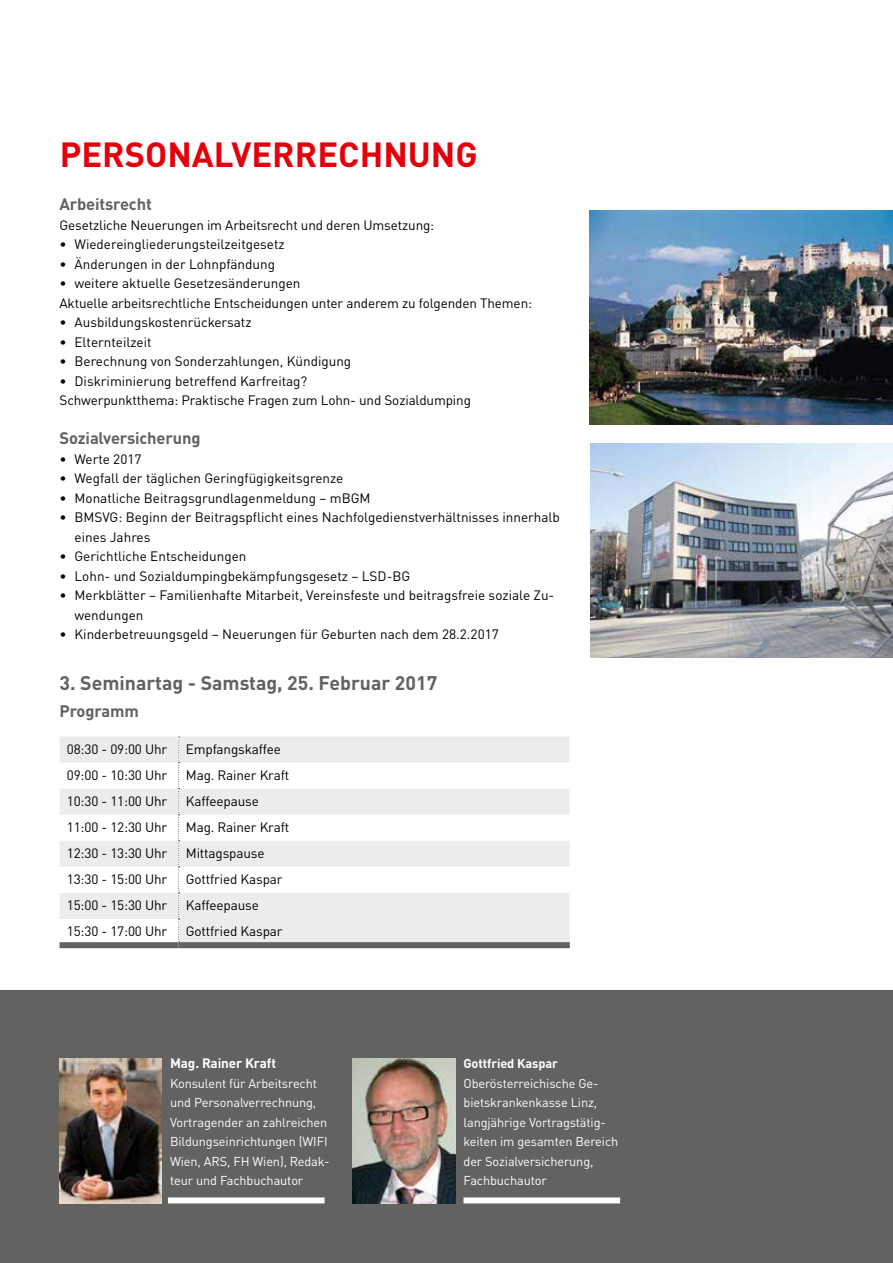
<style>
.page{position:relative;width:893px;height:1263px;background:#fff}
.page>*{position:absolute;margin:0;border:0;box-sizing:border-box;transform-origin:0 0}
.t1{font:700 34.5px "DINOT";color:#e3000b}
.t2{font:700 19.5px "DINOT";color:#626261}
.t3{font:700 16.5px "DINOT";letter-spacing:-.01em;color:#626261}
.t4{font:13.5px/19.5px "DINOT";color:#000}
.t5{font:700 13.5px "DINOT";letter-spacing:-.01em;color:#fff}
.t6{font:12.75px/19.5px "DINOT";letter-spacing:-.01em;color:#fff}
.t7{font:700 12.75px "DINOT";letter-spacing:-.01em;color:#fff}
</style>
<div class="page">
<div style="left:0;top:990px;width:893px;height:273px;background:#626261"></div>
<img style="left:590px;top:210px;width:303px;height:214px">
<img style="left:590px;top:443px;width:303px;height:214px">
<div style="left:168px;top:1197px;width:157px;height:6px;background:#fff"></div>
<div style="left:463px;top:1197px;width:157px;height:6px;background:#fff"></div>
<img style="left:353px;top:1059px;width:102px;height:144px">
<img style="left:60px;top:1059px;width:102px;height:144px">
<svg style="left:60px;top:737px;width:510px;height:205px;fill:#ececec"></svg>
<div style="left:60px;top:942px;width:119px;height:6px;background:#626261"></div>
<svg style="left:178px;top:737px;width:2px;height:205px"></svg>
<div style="left:179px;top:942px;width:391px;height:6px;background:#626261"></div>
<h1 class="t1" style="left:60px;top:132px;width:420px">PERSONALVERRECHNUNG</h1>
<p class="t3" style="left:60px;top:193px;width:94px">Arbeitsrecht</p>
<p class="t4" style="left:60px;top:215px;width:376px">Gesetzliche Neuerungen im Arbeitsrecht und deren Umsetzung:</p>
<p class="t4" style="left:60px;top:234px;width:227px">• Wiedereingliederungsteilzeitgesetz</p>
<p class="t4" style="left:60px;top:254px;width:217px">• Änderungen in der Lohnpfändung</p>
<p class="t4" style="left:60px;top:273px;width:474px">• weitere aktuelle Gesetzesänderungen<br>Aktuelle arbeitsrechtliche Entscheidungen unter anderem zu folgenden Themen:</p>
<p class="t4" style="left:60px;top:312px;width:194px">• Ausbildungskostenrückersatz</p>
<p class="t4" style="left:60px;top:332px;width:94px">• Elternteilzeit</p>
<p class="t4" style="left:60px;top:351px;width:293px">• Berechnung von Sonderzahlungen, Kündigung</p>
<p class="t4" style="left:60px;top:371px;width:413px">• Diskriminierung betreffend Karfreitag?<br>Schwerpunktthema: Praktische Fragen zum Lohn- und Sozialdumping</p>
<p class="t3" style="left:60px;top:427px;width:142px">Sozialversicherung</p>
<p class="t4" style="left:60px;top:449px;width:83px">• Werte 2017</p>
<p class="t4" style="left:60px;top:468px;width:285px">• Wegfall der täglichen Geringfügigkeitsgrenze</p>
<p class="t4" style="left:60px;top:488px;width:313px">• Monatliche Beitragsgrundlagenmeldung – mBGM</p>
<p class="t4" style="left:75px;top:507px;width:487px;text-indent:-15px">• BMSVG: Beginn der Beitragspflicht eines Nachfolgedienstverhältnisses innerhalb eines Jahres</p>
<p class="t4" style="left:60px;top:546px;width:188px">• Gerichtliche Entscheidungen</p>
<p class="t4" style="left:60px;top:566px;width:352px">• Lohn- und Sozialdumpingbekämpfungsgesetz – LSD-BG</p>
<p class="t4" style="left:75px;top:585px;width:481px;text-indent:-15px">• Merkblätter – Familienhafte Mitarbeit, Vereinsfeste und beitragsfreie soziale Zu&shy;wendungen</p>
<p class="t4" style="left:60px;top:624px;width:441px">• Kinderbetreuungsgeld – Neuerungen für Geburten nach dem 28.2.2017</p>
<h2 class="t2" style="left:60px;top:670px;width:379px">3. Seminartag - Samstag, 25. Februar 2017</h2>
<p class="t3" style="left:60px;top:700px;width:81px">Programm</p>
<p class="t4" style="left:67px;top:739px;width:102px">08:30 - 09:00 Uhr</p>
<p class="t4" style="left:186px;top:739px;width:97px">Empfangskaffee</p>
<p class="t4" style="left:67px;top:765px;width:102px">09:00 - 10:30 Uhr</p>
<p class="t4" style="left:186px;top:765px;width:105px">Mag. Rainer Kraft</p>
<p class="t4" style="left:67px;top:791px;width:102px">10:30 - 11:00 Uhr</p>
<p class="t4" style="left:186px;top:791px;width:75px">Kaffeepause</p>
<p class="t4" style="left:67px;top:817px;width:102px">11:00 - 12:30 Uhr</p>
<p class="t4" style="left:186px;top:817px;width:105px">Mag. Rainer Kraft</p>
<p class="t4" style="left:67px;top:843px;width:102px">12:30 - 13:30 Uhr</p>
<p class="t4" style="left:186px;top:843px;width:80px">Mittagspause</p>
<p class="t4" style="left:67px;top:869px;width:102px">13:30 - 15:00 Uhr</p>
<p class="t4" style="left:186px;top:869px;width:98px">Gottfried Kaspar</p>
<p class="t4" style="left:67px;top:895px;width:102px">15:00 - 15:30 Uhr</p>
<p class="t4" style="left:186px;top:895px;width:75px">Kaffeepause</p>
<p class="t4" style="left:67px;top:921px;width:102px">15:30 - 17:00 Uhr</p>
<p class="t4" style="left:186px;top:921px;width:98px">Gottfried Kaspar</p>
<p class="t5" style="left:170px;top:1054px;width:108px">Mag. Rainer Kraft</p>
<p class="t6" style="left:170px;top:1073px;width:161px">Konsulent für Arbeitsrecht und Personalverrechnung,<br>Vortragender an zahlreichen<br>Bildungseinrichtungen (WIFI<br>Wien, ARS, FH Wien), Redak&shy;teur und Fachbuchautor</p>
<p class="t7" style="left:463px;top:1055px;width:96px">Gottfried Kaspar</p>
<p class="t6" style="left:463px;top:1073px;width:156px">Oberösterreichische Ge&shy;bietskrankenkasse Linz, langjährige Vortragstätig&shy;keiten im gesamten Bereich der Sozialversicherung,<br>Fachbuchautor</p>
</div>
